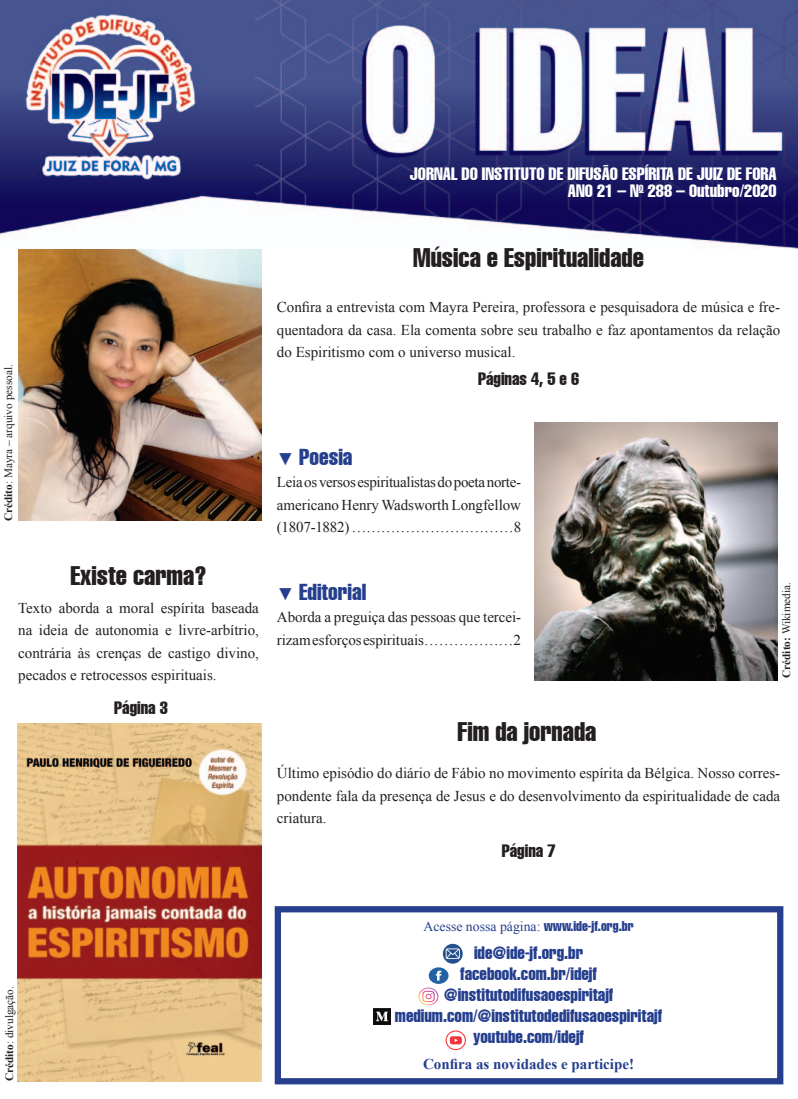
<style>
.page{position:relative;width:798px;height:1099px;background:#fff}
.page>*{position:absolute;margin:0;border:0;box-sizing:border-box;transform-origin:0 0}
.t1{font:extra-condensed 26.25px "Helvetica";color:#231f20}
.t2{font:extra-condensed 22.5px "Helvetica";color:#253f8e}
.t3{font:extra-condensed 17.5px/21px "Helvetica";color:#253f8e;text-align:center}
.t4{font:extra-condensed 17.5px/17.5px "Helvetica";color:#fff;text-align:right}
.t5{font:extra-condensed 17.5px "Helvetica";color:#231f20}
.t6{font:15px/22.5px "Times New Roman";color:#231f20;text-align:justify}
.t7{font:700 15px "Times New Roman";color:#253f8e}
.t8{font:13.75px "Times New Roman";color:#253f8e}
.t9{font:11.25px "Times New Roman";color:#231f20}
.s1{font-weight:700}
.s2{font-family:"Arial";font-stretch:normal;font-size:17.5px}
.s3{font-family:"Helvetica";font-stretch:extra-condensed}
</style>
<div class="page">
<img style="left:0;top:0;width:797px;height:248px">
<div style="left:274px;top:906px;width:509px;height:178px;background:#fff;border:6px solid #253f8e"></div>
<svg style="left:418px;top:987px;width:20px;height:18px"></svg>
<div style="left:428px;top:967px;width:20px;height:16px;background:#2262a3;border-radius:50%"></div>
<svg style="left:435px;top:970px;width:6px;height:10px"></svg>
<svg style="left:445px;top:1030px;width:20px;height:20px"></svg>
<svg style="left:442px;top:943px;width:20px;height:20px"></svg>
<svg style="left:445px;top:948px;width:14px;height:11px"></svg>
<img style="left:374px;top:1008px;width:16px;height:16px">
<img style="left:18px;top:723px;width:244px;height:358px">
<img style="left:19px;top:249px;width:242px;height:271px">
<img style="left:534px;top:422px;width:242px;height:258px">
<p class="t4" style="left:409px;top:165px;width:368px">JORNAL DO INSTITUTO DE DIFUSÃO ESPÍRITA DE JUIZ DE FORA<br>ANO 21 – N<sup>O</sup> 288 – Outubro/2020</p>
<p class="t9" style="left:1px;top:521px;width:158px;rotate:-90deg"><span class="s1">Crédito</span>: Mayra – arquivo pessoal.</p>
<h1 class="t1" style="left:70px;top:559px;width:137px">Existe carma?</h1>
<p class="t6" style="left:18px;top:596px;width:242px">Texto aborda a moral espírita baseada na ideia de autonomia e livre-arbítrio, contrária às crenças de castigo divino, pecados e retrocessos espirituais.</p>
<p class="t5" style="left:114px;top:696px;width:55px">Página 3</p>
<h1 class="t1" style="left:413px;top:241px;width:232px">Música e Espiritualidade</h1>
<p class="t6" style="left:277px;top:295px;width:504px">Confira a entrevista com Mayra Pereira, professora e pesquisadora de música e fre&shy;quentadora da casa. Ela comenta sobre seu trabalho e faz apontamentos da relação do Espiritismo com o universo musical.</p>
<p class="t5" style="left:478px;top:367px;width:103px">Páginas 4, 5 e 6</p>
<h2 class="t2" style="left:277px;top:442px;width:77px"><span class="s2">▼</span> Poesia</h2>
<p class="t6" style="left:277px;top:470px;width:246px">Leia os versos espiritualistas do poeta norte&shy;americano Henry Wadsworth Longfellow (1807-1882) ……………………………8</p>
<h2 class="t2" style="left:277px;top:577px;width:91px"><span class="s2">▼</span> Editorial</h2>
<p class="t6" style="left:277px;top:605px;width:245px">Aborda a preguiça das pessoas que tercei&shy;rizam esforços espirituais………………2</p>
<p class="t9" style="left:778px;top:678px;width:97px;rotate:-90deg"><span class="s1">Crédito:</span> Wikimedia.</p>
<h1 class="t1" style="left:457px;top:715px;width:140px">Fim da jornada</h1>
<p class="t6" style="left:277px;top:761px;width:504px">Último episódio do diário de Fábio no movimento espírita da Bélgica. Nosso corres&shy;pondente fala da presença de Jesus e do desenvolvimento da espiritualidade de cada criatura.</p>
<p class="t5" style="left:501px;top:839px;width:55px">Página 7</p>
<p class="t9" style="left:1px;top:1081px;width:96px;rotate:-90deg"><span class="s1">Crédito</span>: divulgação.</p>
<p class="t8" style="left:423px;top:916px;width:211px">Acesse nossa página: <span class="s3">www.ide-jf.org.br</span></p>
<p class="t3" style="left:395px;top:942px;width:268px">ide@ide-jf.org.br<br>facebook.com.br/idejf @institutodifusaoespiritajf medium.com/@institutodedifusaoespiritajf youtube.com/idejf</p>
<p class="t7" style="left:423px;top:1053px;width:212px">Confira as novidades e participe!</p>
</div>
